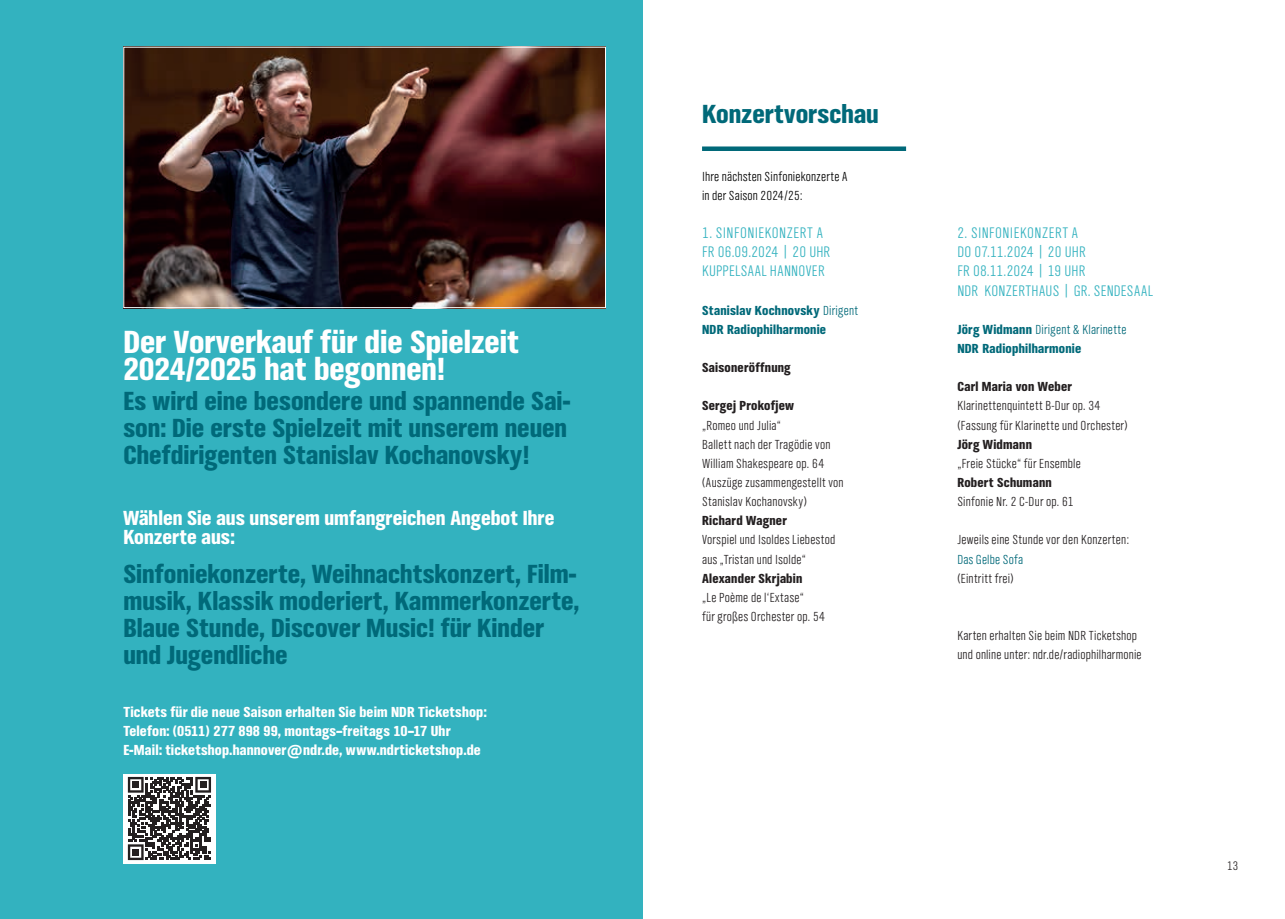
<style>
.page{position:relative;width:1285px;height:919px;background:#fff}
.page>*{position:absolute;margin:0;border:0;box-sizing:border-box;transform-origin:0 0}
.t1{font:900 33px/27px "NDR Sans Cond";color:#fff}
.t2{font:900 27px/27px "NDR Sans Cond";color:#006979;text-align:justify}
.t3{font:900 21px/19.2px "NDR Sans Cond";color:#fff}
.t4{font:300 15.75px/19px "NDR Sans Cond";letter-spacing:.02em;color:#33b2bf}
.t5{font:900 15px/19.2px "NDR Sans Cond";letter-spacing:.01em;color:#fff}
.t6{font:300 13.5px/19.2px "NDR Sans Cond";letter-spacing:.02em;color:#231f20}
.t7{font:900 13.5px "NDR Sans Cond";letter-spacing:.015em;color:#231f20}
.t8{font:900 13.5px/19.2px "NDR Sans Cond";letter-spacing:.015em;color:#006979}
.t9{font:300 13.5px/19.2px "NDR Sans Cond";letter-spacing:.015em;color:#000}
.t10{font:300 13.5px "NDR Sans Cond";letter-spacing:.015em;color:#006979}
.t11{font:300 12.75px "NDR Sans Cond";color:#231f20}
.s1{font-weight:300}
</style>
<div class="page">
<div style="left:0;top:0;width:642px;height:918px;background:#33b2bf"></div>
<img style="left:125px;top:49px;width:478px;height:257px">
<div style="left:123px;top:47px;width:482px;height:261px;border:1px solid #fff"></div>
<div style="left:702px;top:146px;width:203px;height:5px;background:#006979"></div>
<div style="left:123px;top:774px;width:92px;height:89px;background:#fff"></div>
<svg style="left:128px;top:776px;width:83px;height:84px"></svg>
<div style="left:132px;top:781px;width:7px;height:7px;background:#231f20"></div>
<div style="left:200px;top:781px;width:6px;height:7px;background:#231f20"></div>
<div style="left:132px;top:848px;width:7px;height:7px;background:#231f20"></div>
<h1 class="t1" style="left:123px;top:328px;width:397px">Der Vorverkauf für die Spielzeit<br>2024/2025 hat begonnen!</h1>
<h2 class="t2" style="left:123px;top:387px;width:448px">Es wird eine besondere und spannende Sai&shy;son: Die erste Spielzeit mit unserem neuen Chefdirigenten Stanislav Kochanovsky!</h2>
<h3 class="t3" style="left:123px;top:508px;width:432px">Wählen Sie aus unserem umfangreichen Angebot Ihre<br>Konzerte aus:</h3>
<h2 class="t2" style="left:123px;top:559px;width:457px;text-align:left">Sinfoniekonzerte, Weihnachtskonzert, Film&shy;musik, Klassik moderiert, Kammerkonzerte, Blaue Stunde, Discover Music! für Kinder und Jugendliche</h2>
<p class="t5" style="left:123px;top:701px;width:364px">Tickets für die neue Saison erhalten Sie beim NDR Ticketshop:<br>Telefon: (0511) 277 898 99, montags–freitags 10–17 Uhr<br>E-Mail: ticketshop.hannover@ndr.de, www.ndrticketshop.de</p>
<h2 class="t2" style="left:702px;top:100px;width:178px">Konzertvorschau</h2>
<p class="t9" style="left:702px;top:166px;width:147px">Ihre nächsten Sinfoniekonzerte A in der Saison 2024/25:</p>
<p class="t4" style="left:702px;top:223px;width:130px">1. SINFONIEKONZERT A<br>FR 06.09.2024 | 20 UHR<br>KUPPELSAAL HANNOVER</p>
<p class="t8" style="left:702px;top:300px;width:157px">Stanislav Kochnovsky <span class="s1">Dirigent<br></span>NDR Radiophilharmonie</p>
<p class="t7" style="left:702px;top:359px;width:90px">Saisoneröffnung</p>
<p class="t7" style="left:702px;top:397px;width:93px">Sergej Prokofjew</p>
<p class="t6" style="left:702px;top:415px;width:143px">„Romeo und Julia“<br>Ballett nach der Tragödie von<br>William Shakespeare op. 64 (Auszüge zusammengestellt von<br>Stanislav Kochanovsky)</p>
<p class="t7" style="left:702px;top:512px;width:86px">Richard Wagner</p>
<p class="t6" style="left:702px;top:530px;width:135px">Vorspiel und Isoldes Liebestod aus „Tristan und Isolde“</p>
<p class="t7" style="left:702px;top:569px;width:102px">Alexander Skrjabin</p>
<p class="t6" style="left:702px;top:587px;width:124px">„Le Poème de l‘Extase“<br>für großes Orchester op. 54</p>
<p class="t4" style="left:957px;top:223px;width:197px">2. SINFONIEKONZERT A<br>DO 07.11.2024 | 20 UHR<br>FR 08.11.2024 | 19 UHR<br>NDR KONZERTHAUS | GR. SENDESAAL</p>
<p class="t8" style="left:957px;top:319px;width:171px">Jörg Widmann <span class="s1">Dirigent &amp; Klarinette<br></span>NDR Radiophilharmonie</p>
<p class="t7" style="left:957px;top:378px;width:116px">Carl Maria von Weber</p>
<p class="t6" style="left:957px;top:396px;width:172px">Klarinettenquintett B-Dur op. 34 (Fassung für Klarinette und Orchester)</p>
<p class="t7" style="left:957px;top:435px;width:76px">Jörg Widmann</p>
<p class="t6" style="left:957px;top:453px;width:125px">„Freie Stücke“ für Ensemble</p>
<p class="t7" style="left:957px;top:473px;width:96px">Robert Schumann</p>
<p class="t6" style="left:957px;top:492px;width:118px">Sinfonie Nr. 2 C-Dur op. 61</p>
<p class="t6" style="left:957px;top:530px;width:173px">Jeweils eine Stunde vor den Konzerten:</p>
<p class="t10" style="left:957px;top:551px;width:67px">Das Gelbe Sofa</p>
<p class="t6" style="left:957px;top:568px;width:58px">(Eintritt frei)</p>
<p class="t6" style="left:957px;top:625px;width:186px">Karten erhalten Sie beim NDR Ticketshop und online unter: ndr.de/radiophilharmonie</p>
<p class="t11" style="left:1226px;top:857px;width:13px">13</p>
</div>
